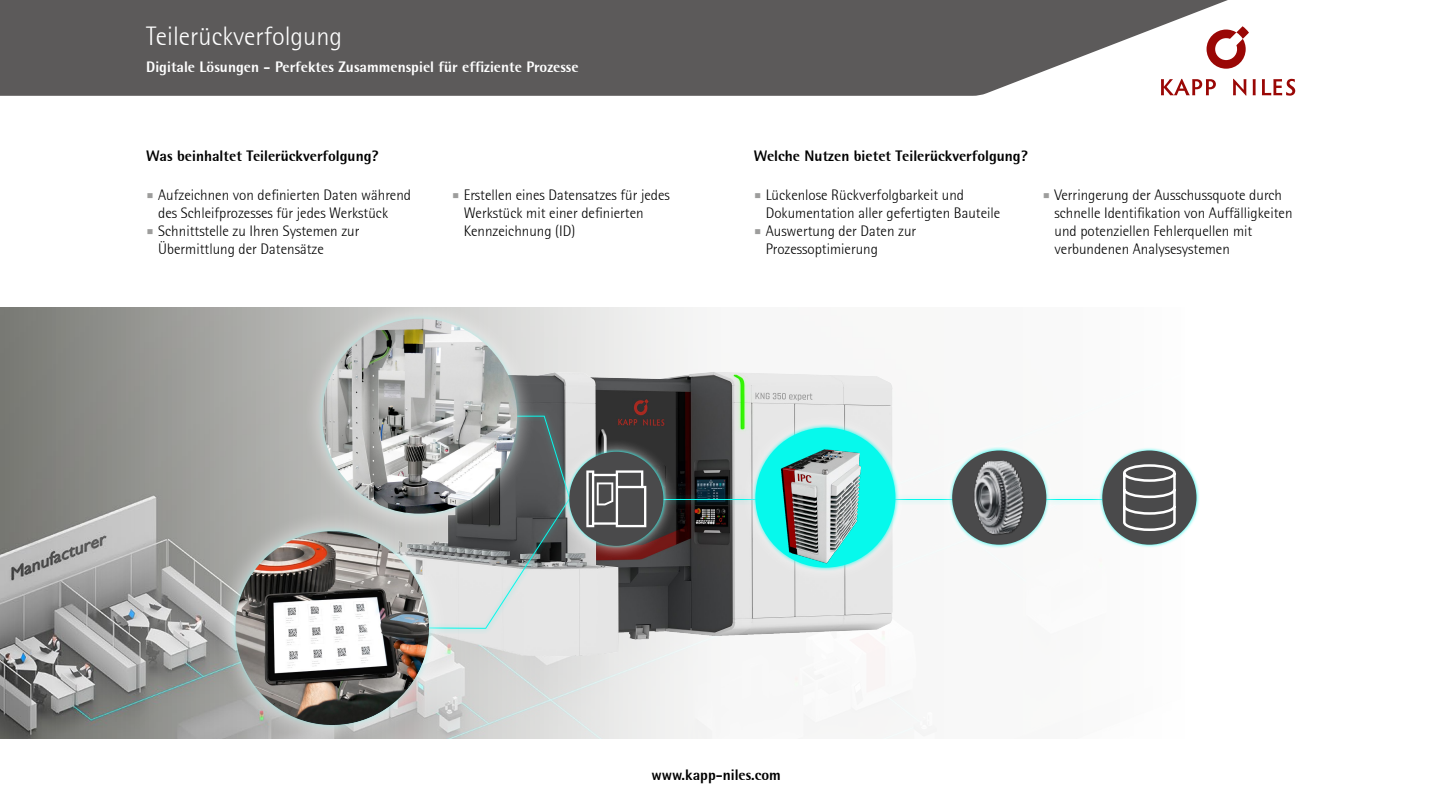
<style>
.page{position:relative;width:1440px;height:810px;background:#fff}
.page>*{position:absolute;margin:0;border:0;box-sizing:border-box;transform-origin:0 0}
.t1{font:300 26.25px "Rotis Semisans";color:#fff}
.t2{font:300 15px/18px "Rotis Semisans";color:#000}
.t3{font:800 15px "Rotis Semi Sans";color:#000}
.t4{font:800 15px "Rotis Semi Sans";color:#fff}
.s1{font-family:"Times New Roman";font-weight:400;font-size:22.5px;color:#9d9d9c}
</style>
<div class="page">
<svg style="left:0;top:0;width:1228px;height:96px;background:#6a6868"></svg>
<svg style="left:1161px;top:79px;width:55px;height:16px"></svg>
<svg style="left:1233px;top:79px;width:13px;height:17px"></svg>
<svg style="left:1253px;top:79px;width:3px;height:16px"></svg>
<svg style="left:1262px;top:79px;width:33px;height:17px"></svg>
<svg style="left:1207px;top:26px;width:42px;height:43px"></svg>
<img style="left:0;top:307px;width:1019px;height:432px">
<img style="left:451px;top:367px;width:459px;height:309px">
<div style="left:554px;top:478px;width:563px;height:43px;background:#fff;opacity:.75"></div>
<div style="left:564px;top:494px;width:543px;height:11px;background:#06f9ec;opacity:.75"></div>
<hr style="left:569px;top:499px;width:533px;height:1px;background:#06f9ec">
<div style="left:502px;top:395px;width:85px;height:117px;background:#fff;opacity:.75"></div>
<div style="left:512px;top:410px;width:63px;height:92px;background:#06f9ec;opacity:.75"></div>
<div style="left:414px;top:484px;width:172px;height:165px;background:#fff;opacity:.75"></div>
<div style="left:424px;top:494px;width:151px;height:140px;background:#06f9ec;opacity:.75"></div>
<svg style="left:451px;top:415px;width:119px;height:214px;background:#a4a9aa"></svg>
<div style="left:556px;top:439px;width:121px;height:120px;background:#fff;opacity:.75"></div>
<div style="left:566px;top:448px;width:101px;height:101px;background:#06f9ec;opacity:.75"></div>
<div style="left:569px;top:452px;width:94px;height:94px;background:#4a4a4b;border-radius:50%"></div>
<svg style="left:586px;top:470px;width:60px;height:57px"></svg>
<div style="left:1089px;top:437px;width:121px;height:121px;background:#fff"></div>
<div style="left:1099px;top:447px;width:101px;height:101px;background:#06f9ec;opacity:.75"></div>
<div style="left:1102px;top:451px;width:94px;height:94px;background:#4a4a4b;border-radius:50%"></div>
<svg style="left:1123px;top:464px;width:53px;height:67px"></svg>
<div style="left:938px;top:436px;width:123px;height:123px;background:#f8f8f8"></div>
<div style="left:948px;top:447px;width:102px;height:101px;background:#06f9ec;opacity:.75"></div>
<img style="left:952px;top:451px;width:94px;height:94px;border-radius:47px">
<div style="left:740px;top:413px;width:170px;height:170px;background:#fff;opacity:.75"></div>
<div style="left:751px;top:424px;width:148px;height:147px;background:#06f9ec;opacity:.75"></div>
<div style="left:755px;top:428px;width:140px;height:140px;background:#06f9ec;border-radius:50%"></div>
<img style="left:755px;top:438px;width:135px;height:130px">
<div style="left:214px;top:509px;width:237px;height:237px;background:#fff;opacity:.75"></div>
<div style="left:228px;top:525px;width:207px;height:206px;background:#06f9ec;opacity:.25"></div>
<img style="left:234px;top:530px;width:195px;height:195px;border-radius:97px">
<div style="left:303px;top:300px;width:233px;height:233px;background:#fff;opacity:.75"></div>
<div style="left:317px;top:313px;width:205px;height:206px;background:#06f9ec;opacity:.25"></div>
<img style="left:322px;top:319px;width:195px;height:195px;border-radius:97px">
<h1 class="t1" style="left:146px;top:21px;width:197px">Teilerückverfolgung</h1>
<p class="t4" style="left:146px;top:57px;width:434px">Digitale Lösungen - Perfektes Zusammenspiel für effiziente Prozesse</p>
<p class="t3" style="left:146px;top:146px;width:234px">Was beinhaltet Teilerückverfolgung?</p>
<p class="t3" style="left:754px;top:146px;width:275px">Welche Nutzen bietet Teilerückverfolgung?</p>
<p class="t2" style="left:766px;top:186px;width:236px;text-indent:-12px"><span class="s1">▪</span> Lückenlose Rückverfolgbarkeit und<br>Dokumentation aller gefertigten Bauteile</p>
<p class="t2" style="left:766px;top:222px;width:152px;text-indent:-12px"><span class="s1">▪</span> Auswertung der Daten zur<br>Prozessoptimierung</p>
<p class="t2" style="left:158px;top:186px;width:254px;text-indent:-12px"><span class="s1">▪</span> Aufzeichnen von definierten Daten während des Schleifprozesses für jedes Werkstück</p>
<p class="t2" style="left:158px;top:222px;width:203px;text-indent:-12px"><span class="s1">▪</span> Schnittstelle zu Ihren Systemen zur<br>Übermittlung der Datensätze</p>
<p class="t2" style="left:464px;top:186px;width:208px;text-indent:-12px"><span class="s1">▪</span> Erstellen eines Datensatzes für jedes<br>Werkstück mit einer definierten<br>Kennzeichnung (ID)</p>
<p class="t2" style="left:1054px;top:186px;width:240px;text-indent:-12px"><span class="s1">▪</span> Verringerung der Ausschussquote durch schnelle Identifikation von Auffälligkeiten und potenziellen Fehlerquellen mit verbundenen Analysesystemen</p>
<p class="t3" style="left:652px;top:765px;width:131px">www.kapp-niles.com</p>
</div>
